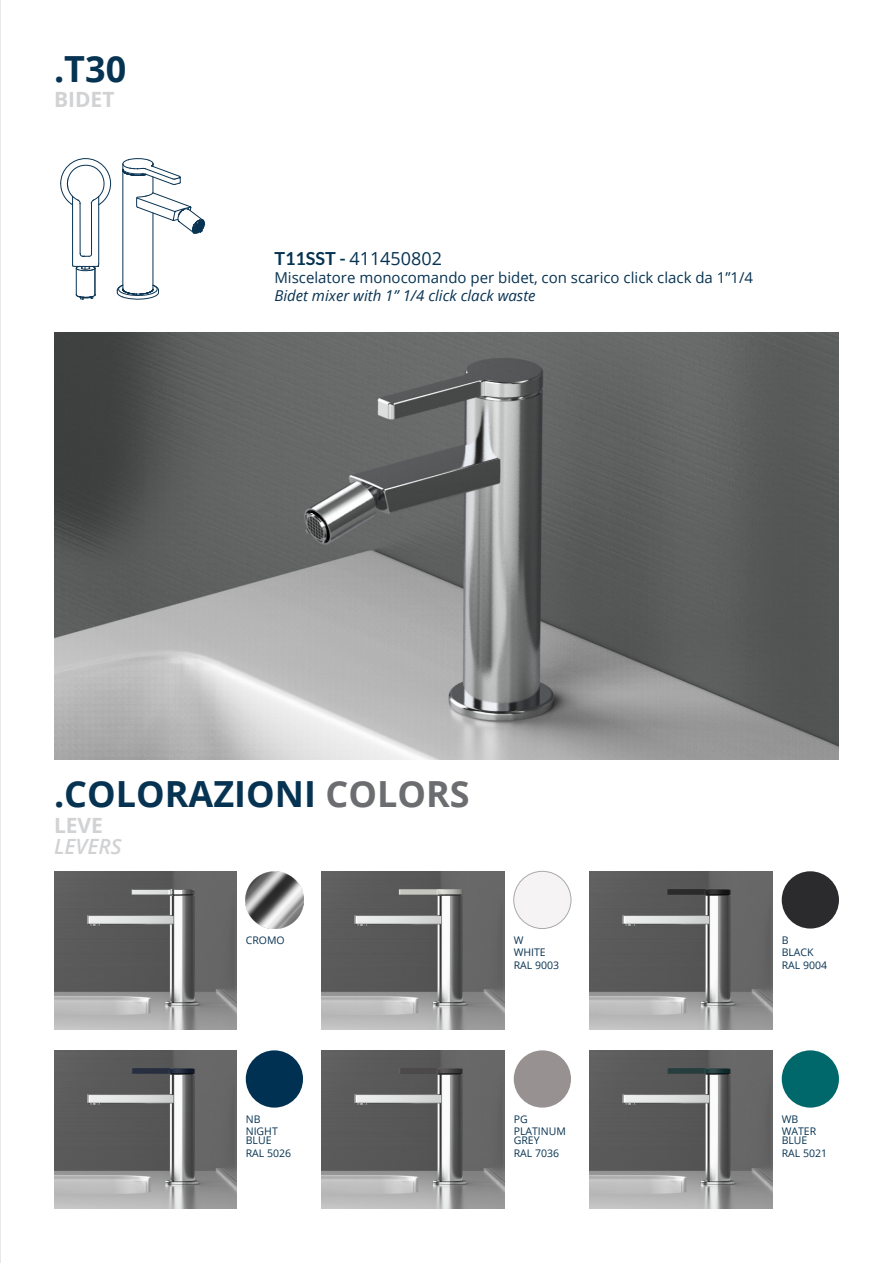
<style>
.page{position:relative;width:893px;height:1263px;background:#fff}
.page>*{position:absolute;margin:0;border:0;box-sizing:border-box;transform-origin:0 0}
.t1{font:700 36px "Open Sans";color:#073352}
.t2{font:700 21px "Open Sans";color:#d1d2d4}
.t3{font:italic 600 21px "Open Sans";color:#d1d2d4}
.t4{font:18px "Open Sans";color:#073352}
.t5{font:15px "Open Sans";color:#073352}
.t6{font:italic 15px "Open Sans";color:#073352}
.t7{font:10.5px "Open Sans";color:#073352}
.s1{font-family:"Lato";font-weight:700}
.s2{color:#6c6d70}
</style>
<div class="page">
<img style="left:54px;top:332px;width:785px;height:428px">
<hr style="left:72px;top:196px;width:1px;height:69px;background:#093453">
<hr style="left:80px;top:203px;width:1px;height:51px;background:#093453">
<hr style="left:91px;top:203px;width:1px;height:51px;background:#093453">
<svg style="left:60px;top:158px;width:51px;height:48px"></svg>
<svg style="left:79px;top:253px;width:13px;height:4px"></svg>
<hr style="left:98px;top:196px;width:1px;height:68px;background:#093453">
<svg style="left:72px;top:263px;width:27px;height:37px"></svg>
<svg style="left:117px;top:284px;width:42px;height:16px"></svg>
<hr style="left:123px;top:170px;width:1px;height:119px;background:#093453">
<svg style="left:122px;top:158px;width:83px;height:76px"></svg>
<hr style="left:153px;top:213px;width:1px;height:76px;background:#093453">
<div style="left:514px;top:1050px;width:57px;height:57px;background:#979291;border-radius:50%"></div>
<div style="left:514px;top:871px;width:57px;height:57px;background:#f6f3f4;border-radius:50%"></div>
<div style="left:514px;top:871px;width:57px;height:57px;border:1px solid #a8a9ad;border-radius:50%"></div>
<img style="left:322px;top:1050px;width:182px;height:159px">
<img style="left:322px;top:871px;width:182px;height:159px">
<div style="left:246px;top:1050px;width:57px;height:57px;background:#003152;border-radius:50%"></div>
<img style="left:246px;top:871px;width:57px;height:58px">
<img style="left:54px;top:871px;width:182px;height:159px">
<img style="left:54px;top:1050px;width:182px;height:159px">
<div style="left:782px;top:1050px;width:57px;height:57px;background:#00686b;border-radius:50%"></div>
<div style="left:782px;top:871px;width:57px;height:57px;background:#2b2b2d;border-radius:50%"></div>
<img style="left:590px;top:871px;width:182px;height:159px">
<img style="left:590px;top:1050px;width:182px;height:159px">
<hr style="left:0;top:0;width:1px;height:1263px;background:#d1d2d4">
<p class="t1" style="left:54px;top:43px;width:74px">.T30</p>
<p class="t2" style="left:54px;top:84px;width:62px">BIDET</p>
<p class="t4" style="left:274px;top:246px;width:169px"><span class="s1">T11SST -</span> 411450802</p>
<p class="t5" style="left:274px;top:267px;width:480px">Miscelatore monocomando per bidet, con scarico click clack da 1’’1/4</p>
<p class="t6" style="left:274px;top:285px;width:263px">Bidet mixer with 1” 1/4 click clack waste</p>
<p class="t1" style="left:54px;top:769px;width:417px">.COLORAZIONI <span class="s2">COLORS</span></p>
<p class="t2" style="left:54px;top:810px;width:51px">LEVE</p>
<p class="t3" style="left:54px;top:832px;width:69px">LEVERS</p>
<p class="t7" style="left:246px;top:933px;width:40px">CROMO</p>
<p class="t7" style="left:514px;top:933px;width:11px">W</p>
<p class="t7" style="left:514px;top:945px;width:34px">WHITE</p>
<p class="t7" style="left:514px;top:958px;width:47px">RAL 9003</p>
<p class="t7" style="left:246px;top:1112px;width:16px">NB</p>
<p class="t7" style="left:246px;top:1124px;width:34px">NIGHT</p>
<p class="t7" style="left:246px;top:1133px;width:27px">BLUE</p>
<p class="t7" style="left:246px;top:1146px;width:47px">RAL 5026</p>
<p class="t7" style="left:514px;top:1112px;width:15px">PG</p>
<p class="t7" style="left:514px;top:1124px;width:54px">PLATINUM</p>
<p class="t7" style="left:514px;top:1133px;width:27px">GREY</p>
<p class="t7" style="left:514px;top:1146px;width:47px">RAL 7036</p>
<p class="t7" style="left:782px;top:933px;width:8px">B</p>
<p class="t7" style="left:782px;top:945px;width:33px">BLACK</p>
<p class="t7" style="left:782px;top:958px;width:47px">RAL 9004</p>
<p class="t7" style="left:782px;top:1112px;width:18px">WB</p>
<p class="t7" style="left:782px;top:1124px;width:36px">WATER</p>
<p class="t7" style="left:782px;top:1133px;width:27px">BLUE</p>
<p class="t7" style="left:782px;top:1146px;width:47px">RAL 5021</p>
</div>
